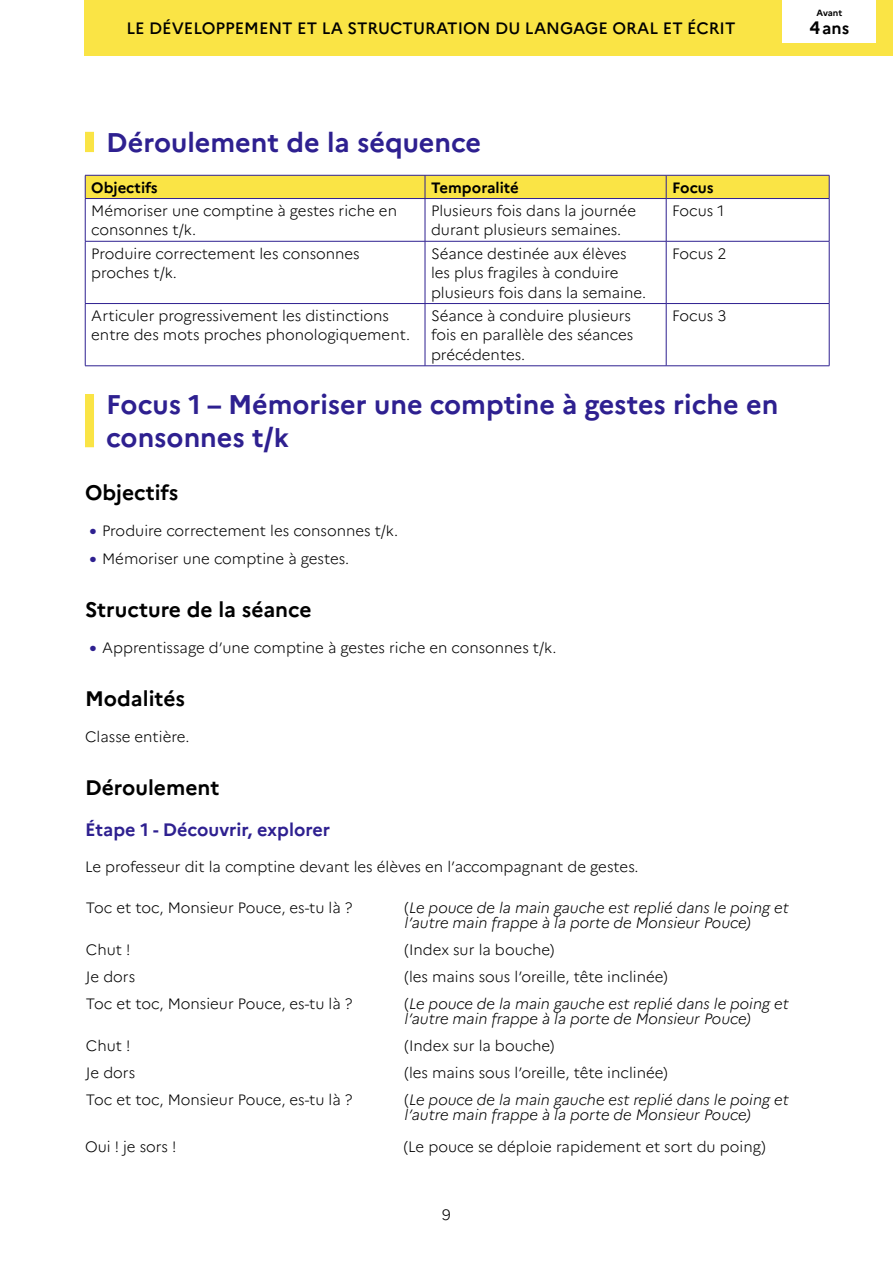
<style>
.page{position:relative;width:893px;height:1263px;background:#fff}
.page>*{position:absolute;margin:0;border:0;box-sizing:border-box;transform-origin:0 0}
.Titre_2{font:700 27px/33px "Marianne";color:#2e2090}
.Titre_3{font:700 21px "Marianne";color:#000}
.Titre_4{font:700 18px "Marianne";color:#2e2090}
.t1{font:500 16.5px "Marianne";color:#000}
.t2{font:700 16.5px "Marianne";color:#000}
.Texte_courant{font:300 15px/19.5px "Marianne";color:#000}
.Texte_courant-2{font:italic 300 15px/15px "Marianne";color:#000}
.Texte_courant-3{font:700 15px "Marianne";color:#000}
.t3{font:700 9px "Marianne";letter-spacing:-.005em;color:#000}
.s1{font-size:18px}
.s2{font-size:25.5px;color:#2e2090}
.s3{font-style:normal}
</style>
<div class="page">
<div style="left:85px;top:0;width:808px;height:55px;background:#fae445"></div>
<div style="left:84px;top:0;width:699px;height:55px;background:#fae445"></div>
<div style="left:783px;top:0;width:93px;height:42px;background:#fff"></div>
<div style="left:85px;top:132px;width:9px;height:20px;background:#fae445"></div>
<div style="left:85px;top:394px;width:9px;height:53px;background:#fae445"></div>
<div style="left:85px;top:175px;width:745px;height:24px;background:#fae445"></div>
<hr style="left:85px;top:198px;width:340px;height:1px;background:#2e2090">
<hr style="left:85px;top:199px;width:1px;height:42px;background:#2e2090">
<hr style="left:425px;top:198px;width:241px;height:1px;background:#2e2090">
<hr style="left:425px;top:199px;width:1px;height:42px;background:#2e2090">
<hr style="left:666px;top:198px;width:163px;height:1px;background:#2e2090">
<hr style="left:666px;top:199px;width:1px;height:42px;background:#2e2090">
<hr style="left:829px;top:199px;width:1px;height:42px;background:#2e2090">
<hr style="left:85px;top:241px;width:340px;height:1px;background:#2e2090">
<hr style="left:85px;top:241px;width:1px;height:62px;background:#2e2090">
<hr style="left:425px;top:241px;width:241px;height:1px;background:#2e2090">
<hr style="left:425px;top:241px;width:1px;height:62px;background:#2e2090">
<hr style="left:666px;top:241px;width:163px;height:1px;background:#2e2090">
<hr style="left:666px;top:241px;width:1px;height:62px;background:#2e2090">
<hr style="left:829px;top:241px;width:1px;height:62px;background:#2e2090">
<hr style="left:85px;top:303px;width:340px;height:1px;background:#2e2090">
<hr style="left:85px;top:304px;width:1px;height:62px;background:#2e2090">
<hr style="left:425px;top:303px;width:241px;height:1px;background:#2e2090">
<hr style="left:425px;top:304px;width:1px;height:62px;background:#2e2090">
<hr style="left:666px;top:303px;width:163px;height:1px;background:#2e2090">
<hr style="left:666px;top:304px;width:1px;height:62px;background:#2e2090">
<hr style="left:829px;top:304px;width:1px;height:62px;background:#2e2090">
<hr style="left:85px;top:366px;width:340px;height:1px;background:#2e2090">
<hr style="left:425px;top:366px;width:241px;height:1px;background:#2e2090">
<hr style="left:666px;top:366px;width:163px;height:1px;background:#2e2090">
<p class="t1" style="left:126px;top:18px;width:610px">LE DÉVELOPPEMENT ET LA STRUCTURATION DU LANGAGE ORAL ET ÉCRIT</p>
<p class="t3" style="left:816px;top:7px;width:27px">Avant</p>
<p class="t2" style="left:809px;top:18px;width:41px"><span class="s1">4</span>ans</p>
<h2 class="Titre_2" style="left:106px;top:126px;width:376px">Déroulement de la séquence</h2>
<p class="Texte_courant-3" style="left:91px;top:178px;width:68px">Objectifs</p>
<p class="Texte_courant-3" style="left:431px;top:178px;width:89px">Temporalité</p>
<p class="Texte_courant-3" style="left:672px;top:178px;width:43px">Focus</p>
<p class="Texte_courant" style="left:91px;top:201px;width:307px">Mémoriser une comptine à gestes riche en consonnes t/k.</p>
<p class="Texte_courant" style="left:431px;top:201px;width:207px">Plusieurs fois dans la journée durant plusieurs semaines.</p>
<p class="Texte_courant" style="left:672px;top:201px;width:54px">Focus 1</p>
<p class="Texte_courant" style="left:91px;top:243px;width:270px">Produire correctement les consonnes proches t/k.</p>
<p class="Texte_courant" style="left:431px;top:243px;width:217px">Séance destinée aux élèves les plus fragiles à conduire plusieurs fois dans la semaine.</p>
<p class="Texte_courant" style="left:672px;top:243px;width:56px">Focus 2</p>
<p class="Texte_courant" style="left:91px;top:306px;width:320px">Articuler progressivement les distinctions entre des mots proches phonologiquement.</p>
<p class="Texte_courant" style="left:431px;top:306px;width:204px">Séance à conduire plusieurs fois en parallèle des séances précédentes.</p>
<p class="Texte_courant" style="left:672px;top:306px;width:56px">Focus 3</p>
<h2 class="Titre_2" style="left:106px;top:388px;width:674px">Focus 1 – Mémoriser une comptine à gestes riche en consonnes t/k</h2>
<h3 class="Titre_3" style="left:85px;top:479px;width:95px">Objectifs</h3>
<p class="Texte_courant" style="left:89px;top:521px;width:310px"><span class="s2">•</span> Produire correctement les consonnes t/k.</p>
<p class="Texte_courant" style="left:89px;top:549px;width:261px"><span class="s2">•</span> Mémoriser une comptine à gestes.</p>
<h3 class="Titre_3" style="left:85px;top:596px;width:228px">Structure de la séance</h3>
<p class="Texte_courant" style="left:89px;top:638px;width:469px"><span class="s2">•</span> Apprentissage d’une comptine à gestes riche en consonnes t/k.</p>
<h3 class="Titre_3" style="left:85px;top:685px;width:101px">Modalités</h3>
<p class="Texte_courant" style="left:85px;top:727px;width:106px">Classe entière.</p>
<h3 class="Titre_3" style="left:85px;top:774px;width:136px">Déroulement</h3>
<h4 class="Titre_4" style="left:85px;top:818px;width:247px">Étape 1 - Découvrir, explorer</h4>
<p class="Texte_courant" style="left:85px;top:857px;width:555px">Le professeur dit la comptine devant les élèves en l’accompagnant de gestes.</p>
<p class="Texte_courant" style="left:86px;top:898px;width:268px">Toc et toc, Monsieur Pouce, es-tu là ?</p>
<p class="Texte_courant-2" style="left:405px;top:900px;width:386px"><span class="s3">(</span>Le pouce de la main gauche est replié dans le poing et l’autre main frappe à la porte de Monsieur Pouce)</p>
<p class="Texte_courant" style="left:86px;top:940px;width:46px">Chut !</p>
<p class="Texte_courant" style="left:405px;top:940px;width:151px">(Index sur la bouche)</p>
<p class="Texte_courant" style="left:86px;top:967px;width:51px">Je dors</p>
<p class="Texte_courant" style="left:405px;top:967px;width:264px">(les mains sous l’oreille, tête inclinée)</p>
<p class="Texte_courant" style="left:86px;top:994px;width:268px">Toc et toc, Monsieur Pouce, es-tu là ?</p>
<p class="Texte_courant-2" style="left:405px;top:996px;width:386px"><span class="s3">(</span>Le pouce de la main gauche est replié dans le poing et l’autre main frappe à la porte de Monsieur Pouce)</p>
<p class="Texte_courant" style="left:86px;top:1036px;width:46px">Chut !</p>
<p class="Texte_courant" style="left:405px;top:1036px;width:151px">(Index sur la bouche)</p>
<p class="Texte_courant" style="left:86px;top:1063px;width:51px">Je dors</p>
<p class="Texte_courant" style="left:405px;top:1063px;width:264px">(les mains sous l’oreille, tête inclinée)</p>
<p class="Texte_courant" style="left:86px;top:1090px;width:268px">Toc et toc, Monsieur Pouce, es-tu là ?</p>
<p class="Texte_courant-2" style="left:405px;top:1092px;width:386px"><span class="s3">(</span>Le pouce de la main gauche est replié dans le poing et l’autre main frappe à la porte de Monsieur Pouce)</p>
<p class="Texte_courant" style="left:85px;top:1136px;width:93px">Oui ! je sors !</p>
<p class="Texte_courant" style="left:404px;top:1136px;width:363px">(Le pouce se déploie rapidement et sort du poing)</p>
<p class="Texte_courant" style="left:442px;top:1205px;width:10px">9</p>
</div>
